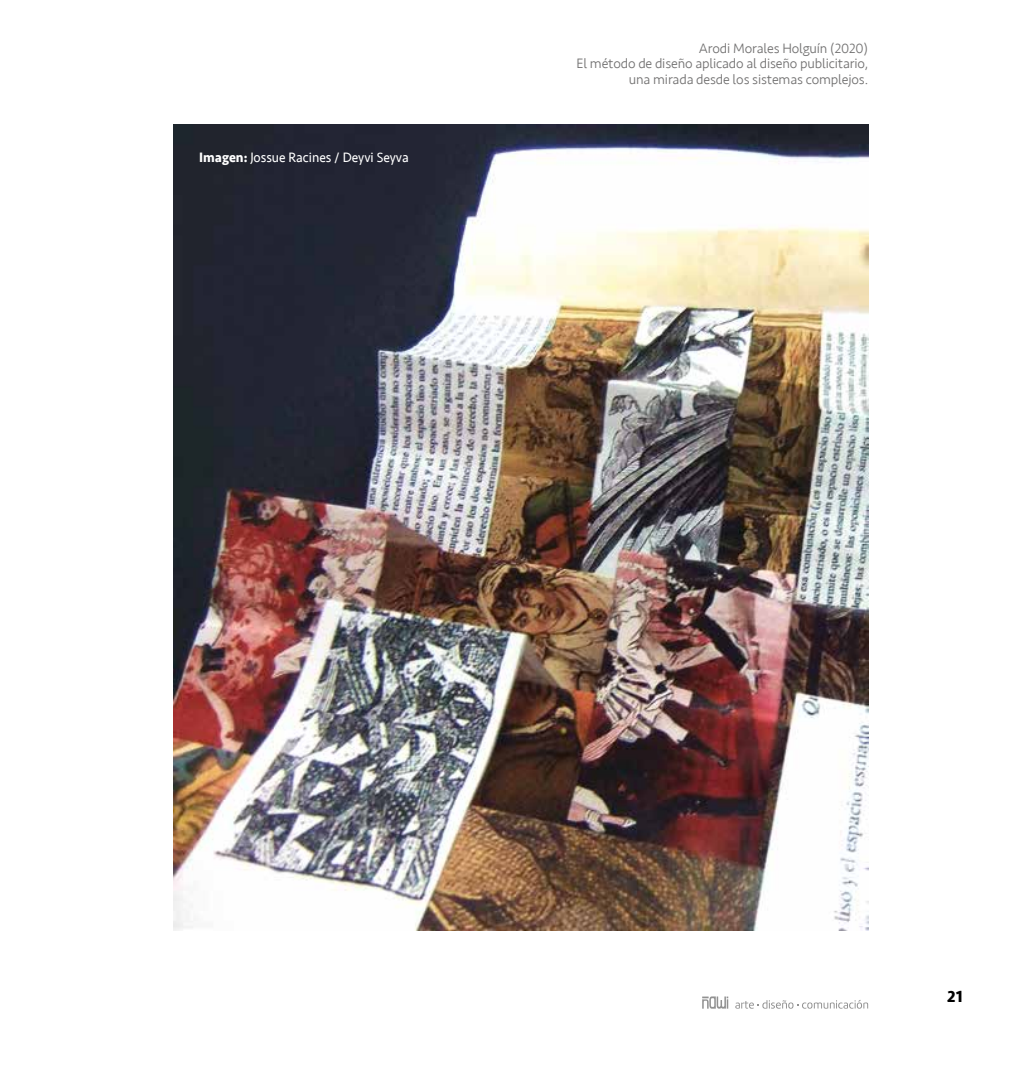
<style>
.page{position:relative;width:1017px;height:1067px;background:#fff}
.page>*{position:absolute;margin:0;border:0;box-sizing:border-box;transform-origin:0 0}
.t1{font:700 16.62px "Seravek";color:#000}
.t2{font:300 14px/15.8px "Seravek";letter-spacing:-.01em;color:#706f6f;text-align:right}
.t3{font:14px "Seravek";color:#fff;scale:.95 1}
.s1{font-weight:700}
</style>
<div class="page">
<svg style="left:702px;top:996px;width:26px;height:12px"></svg>
<svg style="left:735px;top:1000px;width:133px;height:8px"></svg>
<img style="left:173px;top:124px;width:695px;height:806px">
<p class="t3" style="left:199px;top:146px;width:222px"><span class="s1">Imagen:</span> Jossue Racines / Deyvi Seyva</p>
<p class="t2" style="left:577px;top:40px;width:293px">Arodi Morales Holguín (2020)<br>El método de diseño aplicado al diseño publicitario, una mirada desde los sistemas complejos.</p>
<p class="t1" style="left:947px;top:983px;width:17px">21</p>
</div>
